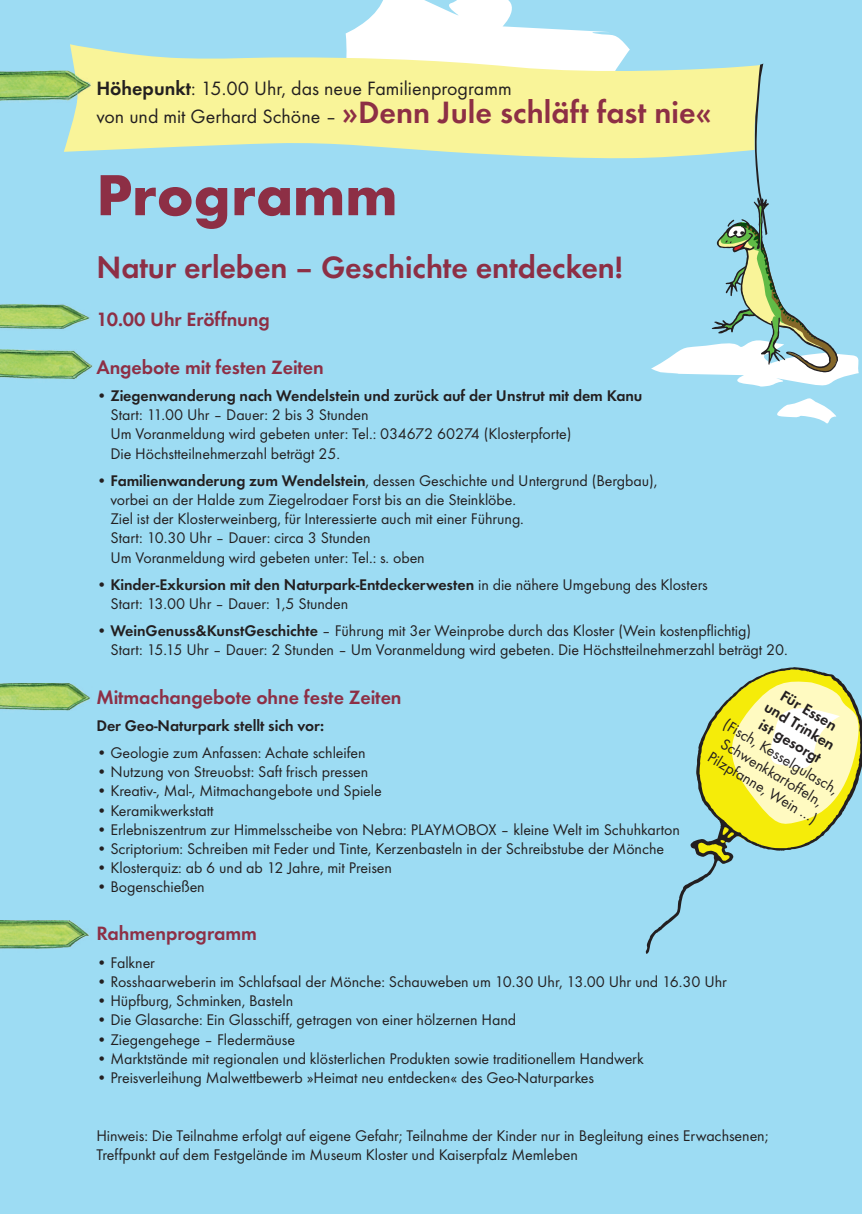
<style>
.page{position:relative;width:862px;height:1214px;background:#fff}
.page>*{position:absolute;margin:0;border:0;box-sizing:border-box;transform-origin:0 0}
.t1{font:700 60px "Futura T";letter-spacing:-.005em;color:#8d2f45}
.t2{font:600 32px "Futura T";color:#8d2f45}
.t3{font:600 20px "Futura T";letter-spacing:-.005em;color:#8d2f45}
.t4{font:20px "Futura T";color:#231f20}
.t5{font:16px/19.2px "Futura T";letter-spacing:-.005em;color:#231f20}
.t6{font:600 16px/18px "Futura T";letter-spacing:-.005em;color:#231f20;text-align:center}
.s1{font-weight:600}
.s2{font-weight:400;font-size:20px;color:#231f20}
</style>
<div class="page">
<div style="left:0;top:0;width:862px;height:1213px;background:#9ddcf3"></div>
<svg style="left:345px;top:0;width:280px;height:44px;fill:#fff"></svg>
<svg style="left:64px;top:44px;width:572px;height:115px;background:#ecf1af"></svg>
<svg style="left:636px;top:63px;width:223px;height:324px"></svg>
<img style="left:0;top:349px;width:93px;height:31px">
<img style="left:0;top:70px;width:75px;height:33px">
<img style="left:75px;top:70px;width:19px;height:33px">
<img style="left:0;top:683px;width:91px;height:28px">
<img style="left:0;top:920px;width:90px;height:29px">
<img style="left:0;top:303px;width:90px;height:26px">
<svg style="left:777px;top:398px;width:60px;height:26px"></svg>
<svg style="left:645px;top:667px;width:217px;height:286px"></svg>
<p class="t4" style="left:96px;top:76px;width:417px"><span class="s1">Höhepunkt</span>: 15.00 Uhr, das neue Familienprogramm</p>
<h2 class="t2" style="left:96px;top:93px;width:617px"><span class="s2">von und mit Gerhard Schöne –</span> »Denn Jule schläft fast nie«</h2>
<h1 class="t1" style="left:96px;top:160px;width:303px">Programm</h1>
<h2 class="t2" style="left:96px;top:248px;width:528px">Natur erleben – Geschichte entdecken!</h2>
<p class="t3" style="left:96px;top:307px;width:175px">10.00 Uhr Eröffnung</p>
<p class="t3" style="left:96px;top:355px;width:229px">Angebote mit festen Zeiten</p>
<p class="t6" style="left:96px;top:386px;width:547px">• Ziegenwanderung nach Wendelstein und zurück auf der Unstrut mit dem Kanu</p>
<p class="t5" style="left:110px;top:405px;width:463px">Start: 11.00 Uhr – Dauer: 2 bis 3 Stunden<br>Um Voranmeldung wird gebeten unter: tel.: 034672 60274 (Klosterpforte)<br>Die Höchstteilnehmerzahl beträgt 25.</p>
<p class="t5" style="left:110px;top:470px;width:548px;text-indent:-14px"><span class="s1">• Familienwanderung zum Wendelstein</span>, dessen Geschichte und Untergrund (bergbau), vorbei an der Halde zum Ziegelrodaer Forst bis an die Steinklöbe.<br>Ziel ist der Klosterweinberg, für Interessierte auch mit einer Führung.<br>Start: 10.30 Uhr – Dauer: circa 3 Stunden<br>Um Voranmeldung wird gebeten unter: tel.: s. oben</p>
<p class="t5" style="left:110px;top:574px;width:599px;text-indent:-14px"><span class="s1">• Kinder-Exkursion mit den Naturpark-Entdeckerwesten</span> in die nähere Umgebung des Klosters<br>Start: 13.00 Uhr – Dauer: 1,5 Stunden</p>
<p class="t5" style="left:110px;top:621px;width:679px;text-indent:-14px"><span class="s1">• WeinGenuss&amp;KunstGeschichte</span> – Führung mit 3er Weinprobe durch das Kloster (Wein kostenpflichtig)<br>Start: 15.15 Uhr – Dauer: 2 Stunden – Um Voranmeldung wird gebeten. Die Höchstteilnehmerzahl beträgt 20.</p>
<p class="t3" style="left:96px;top:685px;width:307px">Mitmachangebote ohne feste Zeiten</p>
<p class="t6" style="left:96px;top:716px;width:229px">Der Geo-Naturpark stellt sich vor:</p>
<p class="t5" style="left:96px;top:742px;width:271px"><span class="s1">•</span> Geologie zum Anfassen: Achate schleifen</p>
<p class="t5" style="left:96px;top:762px;width:273px"><span class="s1">•</span> nutzung von Streuobst: Saft frisch pressen</p>
<p class="t5" style="left:96px;top:781px;width:287px"><span class="s1">•</span> Kreativ-, Mal-, Mitmachangebote und Spiele</p>
<p class="t5" style="left:96px;top:800px;width:119px"><span class="s1">•</span> Keramikwerkstatt</p>
<p class="t5" style="left:96px;top:819px;width:585px"><span class="s1">•</span> Erlebniszentrum zur Himmelsscheibe von nebra: PLAYMoboX – kleine Welt im Schuhkarton</p>
<p class="t5" style="left:96px;top:838px;width:569px"><span class="s1">•</span> Scriptorium: Schreiben mit Feder und tinte, Kerzenbasteln in der Schreibstube der Mönche</p>
<p class="t5" style="left:96px;top:858px;width:297px"><span class="s1">•</span> Klosterquiz: ab 6 und ab 12 Jahre, mit Preisen</p>
<p class="t5" style="left:96px;top:877px;width:110px">• bogenschießen</p>
<p class="t3" style="left:96px;top:921px;width:162px">Rahmenprogramm</p>
<p class="t5" style="left:96px;top:952px;width:60px"><span class="s1">•</span> Falkner</p>
<p class="t5" style="left:96px;top:971px;width:632px"><span class="s1">•</span> rosshaarweberin im Schlafsaal der Mönche: Schauweben um 10.30 Uhr, 13.00 Uhr und 16.30 Uhr</p>
<p class="t5" style="left:96px;top:990px;width:198px"><span class="s1">•</span> Hüpfburg, Schminken, basteln</p>
<p class="t5" style="left:96px;top:1010px;width:421px"><span class="s1">•</span> Die Glasarche: Ein Glasschiff, getragen von einer hölzernen Hand</p>
<p class="t5" style="left:96px;top:1029px;width:200px"><span class="s1">•</span> Ziegengehege – Fledermäuse</p>
<p class="t5" style="left:96px;top:1048px;width:549px"><span class="s1">•</span> Marktstände mit regionalen und klösterlichen Produkten sowie traditionellem Handwerk</p>
<p class="t5" style="left:96px;top:1067px;width:499px"><span class="s1">•</span> Preisverleihung Malwettbewerb »Heimat neu entdecken« des Geo-naturparkes</p>
<p class="t6" style="left:780px;top:681px;width:80px;rotate:31deg">Für Essen und Trinken</p>
<p class="t5" style="left:730px;top:714px;width:132px;rotate:31deg">(Fisch, Kesselgulasch,</p>
<p class="t6" style="left:765px;top:715px;width:72px;rotate:31deg">ist gesorgt</p>
<p class="t5" style="left:723px;top:732px;width:126px;line-height:18px;rotate:31deg">Schwenkkartoffeln,<br>Pilzpfanne, Wein…)</p>
<p class="t5" style="left:96px;top:1125px;width:673px">Hinweis: Die teilnahme erfolgt auf eigene Gefahr; teilnahme der Kinder nur in begleitung eines Erwachsenen; treffpunkt auf dem Festgelände im Museum Kloster und Kaiserpfalz Memleben</p>
</div>
